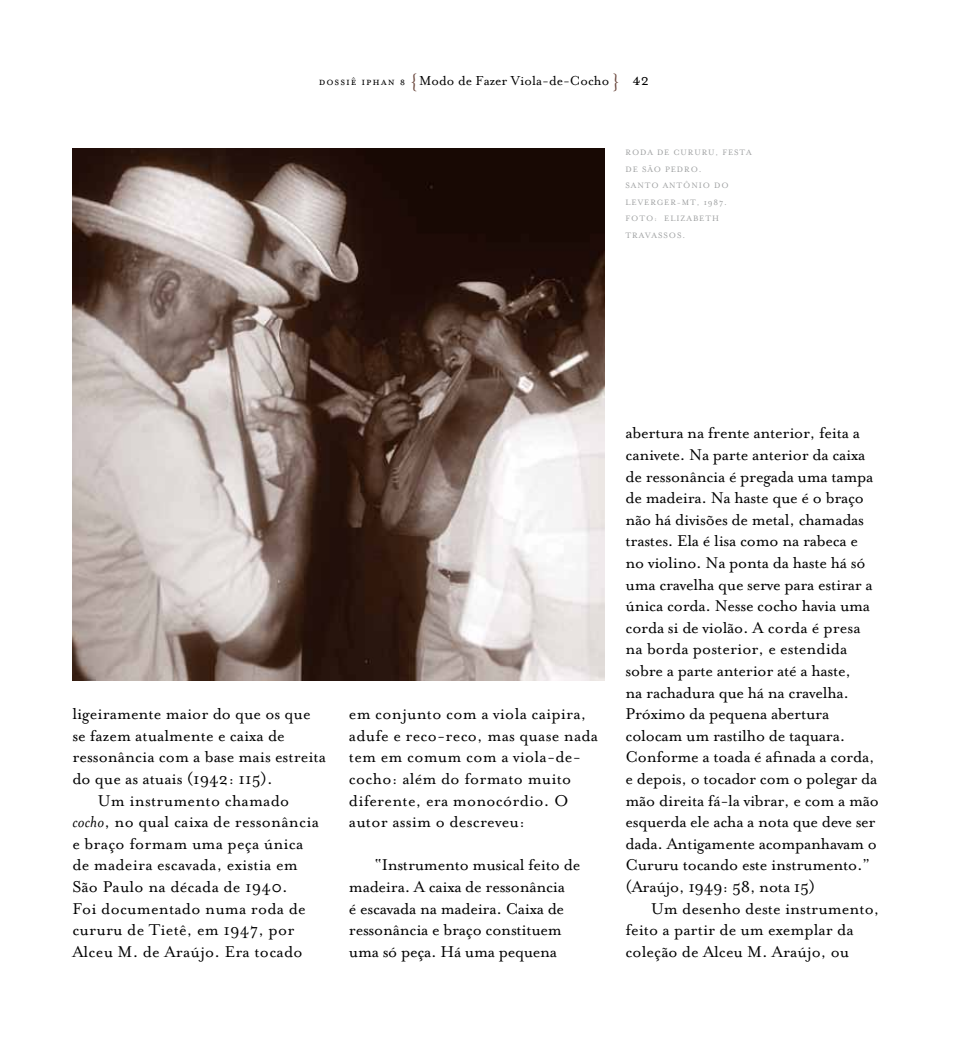
<style>
.page{position:relative;width:966px;height:1063px;background:#fff}
.page>*{position:absolute;margin:0;border:0;box-sizing:border-box;transform-origin:0 0}
.t1{font:18px/21.6px "Mrs Eaves Roman";letter-spacing:-.015em;color:#000}
.t2{font:18px/21.6px "Mrs Eaves Roman";letter-spacing:.01em;color:#000}
.t3{font:15px "Mrs Eaves Roman";color:#000}
.t4{font:9px/16.5px "Mrs Eaves Roman";letter-spacing:.1em;color:#9c9e9f}
.s1{font-family:"Mrs Eaves Small Caps";font-size:12px}
.s2{font-family:"Adobe Garamond Pro";font-size:21px;color:#6b483e}
.s3{font-family:"Mrs Eaves Small Caps";font-size:18px}
.s4{font-family:"Mrs Eaves";font-style:italic}
</style>
<div class="page">
<img style="left:72px;top:149px;width:532px;height:531px">
<p class="t3" style="left:318px;top:72px;width:332px"><span class="s1">dossiê iphan 8</span> <span class="s2">{</span>Modo de Fazer Viola-de-Cocho <span class="s2">}</span> <span class="s3">42</span></p>
<p class="t4" style="left:625px;top:145px;width:110px;text-indent:31px">de Cururu, Festa de São Pedro</p>
<p class="t4" style="left:698px;top:161px;width:4px">.</p>
<p class="t4" style="left:625px;top:178px;width:14px">Santo</p>
<p class="t4" style="left:662px;top:178px;width:15px">Antônio</p>
<p class="t4" style="left:713px;top:178px;width:8px">do</p>
<p class="t4" style="left:625px;top:194px;width:14px">Leverger</p>
<p class="t4" style="left:676px;top:194px;width:52px">-MT, 1987.</p>
<p class="t4" style="left:625px;top:211px;width:14px">Foto</p>
<p class="t4" style="left:654px;top:211px;width:40px">: Elizabeth</p>
<p class="t4" style="left:625px;top:227px;width:14px">Travassos</p>
<p class="t4" style="left:682px;top:227px;width:4px">.</p>
<p class="t4" style="left:625px;top:145px;width:15px">Roda</p>
<p class="t1" style="left:72px;top:703px;width:240px">ligeiramente maior do que os que</p>
<p class="t1" style="left:72px;top:725px;width:214px">se fazem atualmente e caixa de</p>
<p class="t1" style="left:72px;top:746px;width:255px">ressonância com a base mais estreita</p>
<p class="t1" style="left:72px;top:768px;width:202px">do que as atuais (1942: 115).</p>
<p class="t2" style="left:98px;top:790px;width:193px">Um instrumento chamado</p>
<p class="t2" style="left:72px;top:811px;width:248px"><span class="s4">cocho</span>, no qual caixa de ressonância</p>
<p class="t2" style="left:72px;top:833px;width:232px">e braço formam uma peça única</p>
<p class="t2" style="left:72px;top:854px;width:227px">de madeira escavada, existia em</p>
<p class="t2" style="left:72px;top:876px;width:217px">São Paulo na década de 1940.</p>
<p class="t2" style="left:72px;top:898px;width:235px">Foi documentado numa roda de</p>
<p class="t2" style="left:72px;top:919px;width:223px">cururu de Tietê, em 1947, por</p>
<p class="t2" style="left:72px;top:941px;width:232px">Alceu M. de Araújo. Era tocado</p>
<p class="t2" style="left:349px;top:703px;width:250px">em conjunto com a viola caipira, adufe e reco-reco, mas quase nada tem em comum com a viola-de&shy;cocho: além do formato muito diferente, era monocórdio. O autor assim o descreveu:</p>
<p class="t1" style="left:349px;top:854px;width:233px;text-indent:26px">“Instrumento musical feito de madeira. A caixa de ressonância<br>é escavada na madeira. Caixa de ressonância e braço constituem uma só peça. Há uma pequena</p>
<p class="t1" style="left:625px;top:422px;width:255px">abertura na frente anterior, feita a canivete. Na parte anterior da caixa de ressonância é pregada uma tampa de madeira. Na haste que é o braço não há divisões de metal, chamadas trastes. Ela é lisa como na rabeca e no violino. Na ponta da haste há só uma cravelha que serve para estirar a única corda. Nesse cocho havia uma corda si de violão. A corda é presa na borda posterior, e estendida sobre a parte anterior até a haste,<br>na rachadura que há na cravelha.<br>Próximo da pequena abertura colocam um rastilho de taquara.<br>Conforme a toada é afinada a corda, e depois, o tocador com o polegar da mão direita fá-la vibrar, e com a mão esquerda ele acha a nota que deve ser dada. Antigamente acompanhavam o Cururu tocando este instrumento.” (Araújo, 1949: 58, nota 15)</p>
<p class="t1" style="left:625px;top:898px;width:255px;text-indent:26px">Um desenho deste instrumento, feito a partir de um exemplar da coleção de Alceu M. Araújo, ou</p>
</div>
